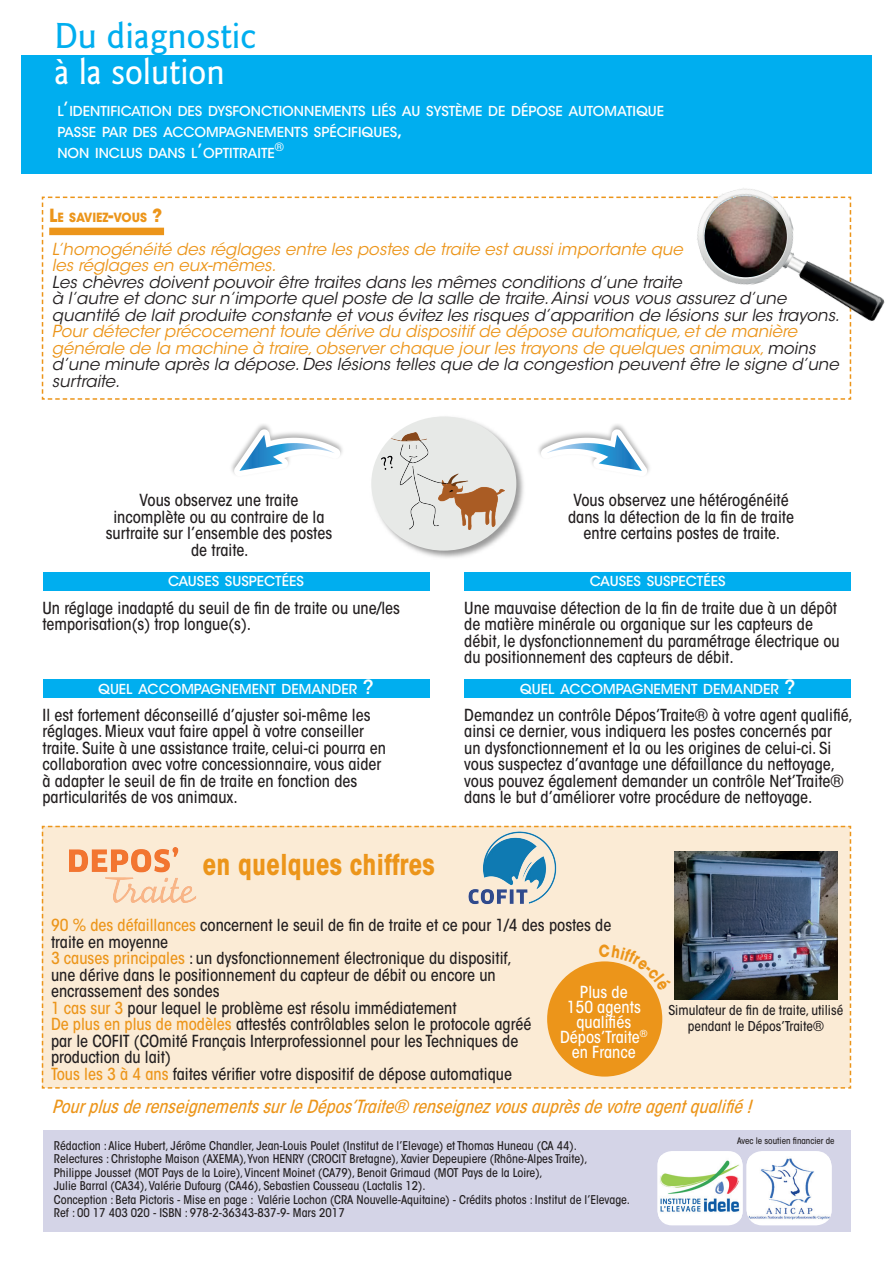
<style>
.page{position:relative;width:893px;height:1263px;background:#fff}
.page>*{position:absolute;margin:0;border:0;box-sizing:border-box;transform-origin:0 0}
.t1{font:500 37.5px "Goudy Sans Std";color:#00aeef}
.t2{font:500 37.5px "Goudy Sans Std";color:#fff;scale:.95 1}
.t3{font:700 condensed 28.5px "ITC Avant Garde Std";color:#ec951a}
.t4{font:italic 500 condensed 18px "ITC Avant Garde Std";color:#ec951a}
.t5{font:500 condensed 16.5px/16.5px "ITC Avant Garde Std";color:#231f20}
.t6{font:italic 16.5px/16.5px "ITC Avant Garde Std";color:#ec951a}
.t7{font:italic 16.5px/16.5px "ITC Avant Garde Std";color:#231f20}
.t8{font:500 condensed 16.5px/15px "ITC Avant Garde Std";color:#fff;text-align:center}
.t9{font:500 13.65px/21px "ITC Avant Garde Std";color:#fff}
.t10{font:500 condensed 13.5px/16.5px "ITC Avant Garde Std";color:#231f20;text-align:center}
.t11{font:700 12.6px "ITC Avant Garde Std";color:#ec951a;scale:.95 1}
.t12{font:500 condensed 12px/13.5px "ITC Avant Garde Std";color:#231f20}
.t13{font:500 11.4px "ITC Avant Garde Std";color:#fff}
.t14{font:500 condensed 9px "ITC Avant Garde Std";color:#231f20}
.s1{font-size:19.5px}
.s2{font-size:18px}
.s3{color:#231f20}
.s4{color:#ec951a}
</style>
<div class="page">
<svg style="left:41px;top:196px;width:811px;height:204px"></svg>
<div style="left:49px;top:228px;width:115px;height:7px;background:#ec951a"></div>
<div style="left:21px;top:55px;width:851px;height:118px;background:#00aeef"></div>
<div style="left:43px;top:1130px;width:807px;height:102px;background:#d4d4e7"></div>
<div style="left:747px;top:1151px;width:85px;height:74px;background:#fff;border-radius:16px"></div>
<img style="left:747px;top:1156px;width:85px;height:64px">
<div style="left:658px;top:1151px;width:85px;height:74px;background:#fff;border-radius:14px"></div>
<img style="left:658px;top:1155px;width:85px;height:64px">
<img style="left:460px;top:825px;width:98px;height:1px">
<img style="left:796px;top:244px;width:56px;height:94px">
<img style="left:807px;top:245px;width:78px;height:58px">
<img style="left:798px;top:254px;width:86px;height:78px">
<img style="left:686px;top:188px;width:119px;height:108px">
<img style="left:705px;top:196px;width:82px;height:81px">
<div style="left:43px;top:572px;width:386px;height:18px;background:#00aeef"></div>
<div style="left:43px;top:679px;width:386px;height:19px;background:#00aeef"></div>
<div style="left:464px;top:572px;width:387px;height:18px;background:#00aeef"></div>
<div style="left:464px;top:679px;width:387px;height:19px;background:#00aeef"></div>
<img style="left:387px;top:418px;width:137px;height:140px">
<div style="left:371px;top:416px;width:145px;height:135px;background:#e7e9e7;border-radius:50%"></div>
<img style="left:371px;top:432px;width:133px;height:97px">
<img style="left:538px;top:424px;width:112px;height:49px">
<svg style="left:540px;top:429px;width:107px;height:44px"></svg>
<img style="left:231px;top:424px;width:112px;height:49px">
<svg style="left:234px;top:429px;width:107px;height:45px"></svg>
<svg style="left:42px;top:826px;width:809px;height:263px;background:#e3d2bc"></svg>
<h1 class="t1" style="left:55px;top:14px;width:203px">Du diagnostic</h1>
<h1 class="t2" style="left:55px;top:50px;width:181px">à la solution</h1>
<p class="t9" style="left:57px;top:100px;width:608px">L<span class="s1">’</span>IDENTIFICATION DES DYSFONCTIONNEMENTS LIÉS AU SYSTÈME DE DÉPOSE AUTOMATIQUE<br>PASSE PAR DES ACCOMPAGNEMENTS SPÉCIFIQUES<span class="s1">,<br></span>NON INCLUS DANS L<span class="s1">’</span>OPTITRAITE</p>
<p class="t13" style="left:275px;top:140px;width:11px">®</p>
<p class="t11" style="left:49px;top:209px;width:121px"><span class="s2">L</span>E SAVIEZ<span class="s2">-</span>VOUS <span class="s2">?</span></p>
<p class="t6" style="left:52px;top:241px;width:632px">L’homogénéité des réglages entre les postes de traite est aussi importante que les réglages en eux-mêmes.</p>
<p class="t7" style="left:52px;top:274px;width:789px">Les chèvres doivent pouvoir être traites dans les mêmes conditions d’une traite<br>à l’autre et donc sur n’importe quel poste de la salle de traite. Ainsi vous vous assurez d’une quantité de lait produite constante et vous évitez les risques d’apparition de lésions sur les trayons.</p>
<p class="t6" style="left:52px;top:323px;width:788px">Pour détecter précocement toute dérive du dispositif de dépose automatique, et de manière générale de la machine à traire, observer chaque jour les trayons de quelques animaux, <span class="s3">moins d’une minute après la dépose. Des lésions telles que de la congestion peuvent être le signe d’une surtraite.</span></p>
<p class="t5" style="left:106px;top:492px;width:228px;text-align:center">Vous observez une traite incomplète ou au contraire de la surtraite sur l’ensemble des postes de traite.</p>
<p class="t5" style="left:568px;top:492px;width:227px;text-align:center">Vous observez une hétérogénéité dans la détection de la fin de traite entre certains postes de traite.</p>
<p class="t9" style="left:590px;top:571px;width:137px">CAUSES SUSPECTÉES</p>
<p class="t5" style="left:464px;top:600px;width:377px">Une mauvaise détection de la fin de traite due à un dépôt de matière minérale ou organique sur les capteurs de débit, le dysfonctionnement du paramétrage électrique ou du positionnement des capteurs de débit.</p>
<p class="t9" style="left:168px;top:571px;width:137px">CAUSES SUSPECTÉES</p>
<p class="t5" style="left:43px;top:600px;width:359px">Un réglage inadapté du seuil de fin de traite ou une/les temporisation(s) trop longue(s).</p>
<p class="t9" style="left:98px;top:678px;width:277px">QUEL ACCOMPAGNEMENT DEMANDER <span class="s1">?</span></p>
<p class="t5" style="left:43px;top:707px;width:345px">Il est fortement déconseillé d’ajuster soi-même les réglages. Mieux vaut faire appel à votre conseiller traite. Suite à une assistance traite, celui-ci pourra en collaboration avec votre concessionnaire, vous aider à adapter le seuil de fin de traite en fonction des particularités de vos animaux.</p>
<p class="t9" style="left:520px;top:678px;width:277px">QUEL ACCOMPAGNEMENT DEMANDER <span class="s1">?</span></p>
<p class="t5" style="left:464px;top:707px;width:390px">Demandez un contrôle Dépos’Traite® à votre agent qualifié, ainsi ce dernier, vous indiquera les postes concernés par<br>un dysfonctionnement et la ou les origines de celui-ci. Si vous suspectez d’avantage une défaillance du nettoyage, vous pouvez également demander un contrôle Net’Traite® dans le but d’améliorer votre procédure de nettoyage.</p>
<h2 class="t3" style="left:203px;top:846px;width:234px">en quelques chiffres</h2>
<p class="t5" style="left:51px;top:917px;width:562px"><span class="s4">90 % des défaillances</span> concernent le seuil de fin de traite et ce pour 1/4 des postes de traite en moyenne<br><span class="s4">3 causes principales</span> : un dysfonctionnement électronique du dispositif,<br>une dérive dans le positionnement du capteur de débit ou encore un<br>encrassement des sondes<br><span class="s4">1 cas sur 3</span> pour lequel le problème est résolu immédiatement<br><span class="s4">De plus en plus de modèles</span> attestés contrôlables selon le protocole agréé<br>par le COFIT (COmité Français Interprofessionnel pour les Techniques de<br>production du lait)<br><span class="s4">Tous les 3 à 4 ans</span> faites vérifier votre dispositif de dépose automatique</p>
<p class="t8" style="left:560px;top:984px;width:89px">Plus de<br>150 agents qualifiés<br>Dépos’Traite<sup>® </sup>en France</p>
<p class="t10" style="left:668px;top:1002px;width:176px">Simulateur de fin de traite, utilisé pendant le Dépos’Traite®</p>
<p class="t4" style="left:52px;top:1096px;width:707px">PourplusderenseignementssurleDépos’Traite® renseignezvousauprèsdevotreagentqualifié!</p>
<p class="t12" style="left:54px;top:1138px;width:578px">Rédaction : Alice Hubert, Jérôme Chandler, Jean-Louis Poulet (Institut de l’Elevage) et Thomas Huneau (CA 44).<br>Relectures : Christophe Maison (AXEMA), Yvon HENRY (CROCIT Bretagne), Xavier Depeupiere (Rhône-Alpes Traite),<br>Philippe Jousset (MOT Pays de la Loire), Vincent Moinet (CA79), Benoit Grimaud (MOT Pays de la Loire),<br>Julie Barral (CA34), Valérie Dufourg (CA46), Sebastien Cousseau (Lactalis 12).<br>Conception : Beta Pictoris - Mise en page : Valérie Lochon (CRA Nouvelle-Aquitaine) - Crédits photos : Institut de l’Elevage.<br>Ref : 00 17 403 020 - ISBN : 978-2-36343-837-9- Mars 2017</p>
<p class="t14" style="left:737px;top:1135px;width:99px">Avec le soutien financier de</p>
</div>
